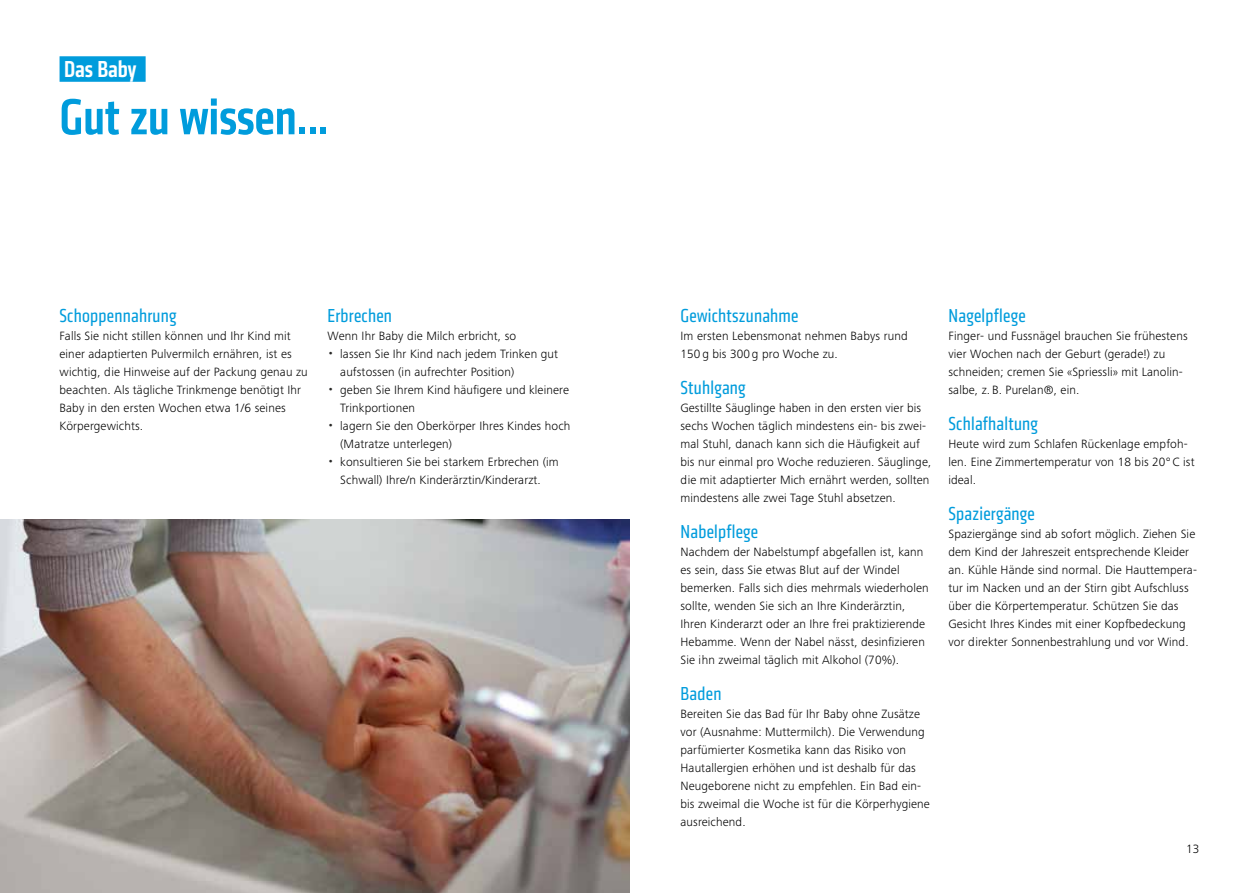
<style>
.page{position:relative;width:1259px;height:893px;background:#fff}
.page>*{position:absolute;margin:0;border:0;box-sizing:border-box;transform-origin:0 0}
.t1{font:500 52.5px "Klavika Condensed";color:#009cdc}
.t2{font:500 24px "Klavika Condensed";color:#fff}
.t3{font:19.5px "Klavika Condensed";letter-spacing:.015em;color:#009cdc}
.t4{font:300 12.45px/18px "Frutiger Next Pro";letter-spacing:.01em;color:#000}
.s1{color:#282827}
</style>
<div class="page">
<img style="left:0;top:520px;width:629px;height:373px">
<div style="left:60px;top:56px;width:86px;height:26px;background:#009cdc"></div>
<h2 class="t2" style="left:64px;top:54px;width:74px">Das Baby</h2>
<h1 class="t1" style="left:60px;top:84px;width:270px">Gut zu wissen...</h1>
<h3 class="t3" style="left:60px;top:304px;width:118px">Schoppennahrung</h3>
<p class="t4" style="left:60px;top:326px;width:250px">Falls Sie nicht stillen können und Ihr Kind mit einer adaptierten Pulvermilch ernähren, ist es wichtig, die Hinweise auf der Packung genau zu beachten. Als tägliche Trinkmenge benötigt Ihr Baby in den ersten Wochen etwa 1/6 seines Körpergewichts.</p>
<h3 class="t3" style="left:327px;top:304px;width:66px">Erbrechen</h3>
<p class="t4" style="left:327px;top:326px;width:190px">Wenn Ihr Baby die Milch erbricht, so</p>
<p class="t4" style="left:340px;top:344px;width:219px;text-indent:-13px"><span class="s1">•</span> lassen Sie Ihr Kind nach jedem Trinken gut aufstossen (in aufrechter Position)</p>
<p class="t4" style="left:340px;top:380px;width:230px;text-indent:-13px"><span class="s1">•</span> geben Sie Ihrem Kind häufigere und kleinere<br>Trinkportionen</p>
<p class="t4" style="left:340px;top:416px;width:232px;text-indent:-13px"><span class="s1">•</span> lagern Sie den Oberkörper Ihres Kindes hoch (Matratze unterlegen)</p>
<p class="t4" style="left:327px;top:452px;width:233px;text-align:center"><span class="s1">•</span> konsultieren Sie bei starkem Erbrechen (im<br>Schwall) Ihre/n Kinderärztin/Kinderarzt.</p>
<h3 class="t3" style="left:680px;top:304px;width:119px">Gewichtszunahme</h3>
<p class="t4" style="left:680px;top:326px;width:229px">Im ersten Lebensmonat nehmen Babys rund<br>150 g bis 300 g pro Woche zu.</p>
<h3 class="t3" style="left:680px;top:376px;width:67px">Stuhlgang</h3>
<p class="t4" style="left:680px;top:398px;width:252px">Gestillte Säuglinge haben in den ersten vier bis sechs Wochen täglich mindestens ein- bis zwei&shy;mal Stuhl, danach kann sich die Häufigkeit auf bis nur einmal pro Woche reduzieren. Säuglinge, die mit adaptierter Mich ernährt werden, sollten mindestens alle zwei Tage Stuhl absetzen.</p>
<h3 class="t3" style="left:680px;top:520px;width:79px">Nabelpflege</h3>
<p class="t4" style="left:680px;top:542px;width:250px">Nachdem der Nabelstumpf abgefallen ist, kann es sein, dass Sie etwas Blut auf der Windel bemerken. Falls sich dies mehrmals wiederholen sollte, wenden Sie sich an Ihre Kinderärztin, Ihren Kinderarzt oder an Ihre frei praktizierende Hebamme. Wenn der Nabel nässt, desinfizieren Sie ihn zweimal täglich mit Alkohol (70%).</p>
<h3 class="t3" style="left:680px;top:682px;width:42px">Baden</h3>
<p class="t4" style="left:680px;top:704px;width:251px">Bereiten Sie das Bad für Ihr Baby ohne Zusätze vor (Ausnahme: Muttermilch). Die Verwendung parfümierter Kosmetika kann das Risiko von Hautallergien erhöhen und ist deshalb für das Neugeborene nicht zu empfehlen. Ein Bad ein&shy;bis zweimal die Woche ist für die Körperhygiene ausreichend.</p>
<h3 class="t3" style="left:948px;top:304px;width:79px">Nagelpflege</h3>
<p class="t4" style="left:948px;top:326px;width:241px">Finger- und Fussnägel brauchen Sie frühestens vier Wochen nach der Geburt (gerade!) zu schneiden; cremen Sie «Spriessli» mit Lanolin&shy;salbe, z. B. Purelan®, ein.</p>
<h3 class="t3" style="left:948px;top:412px;width:91px">Schlafhaltung</h3>
<p class="t4" style="left:948px;top:434px;width:248px">Heute wird zum Schlafen Rückenlage empfoh&shy;len. Eine Zimmertemperatur von 18 bis 20°C ist ideal.</p>
<h3 class="t3" style="left:948px;top:502px;width:88px">Spaziergänge</h3>
<p class="t4" style="left:948px;top:524px;width:250px">Spaziergänge sind ab sofort möglich. Ziehen Sie dem Kind der Jahreszeit entsprechende Kleider an. Kühle Hände sind normal. Die Hauttempera&shy;tur im Nacken und an der Stirn gibt Aufschluss über die Körpertemperatur. Schützen Sie das Gesicht Ihres Kindes mit einer Kopfbedeckung vor direkter Sonnenbestrahlung und vor Wind.</p>
<p class="t4" style="left:1186px;top:839px;width:15px">13</p>
</div>
